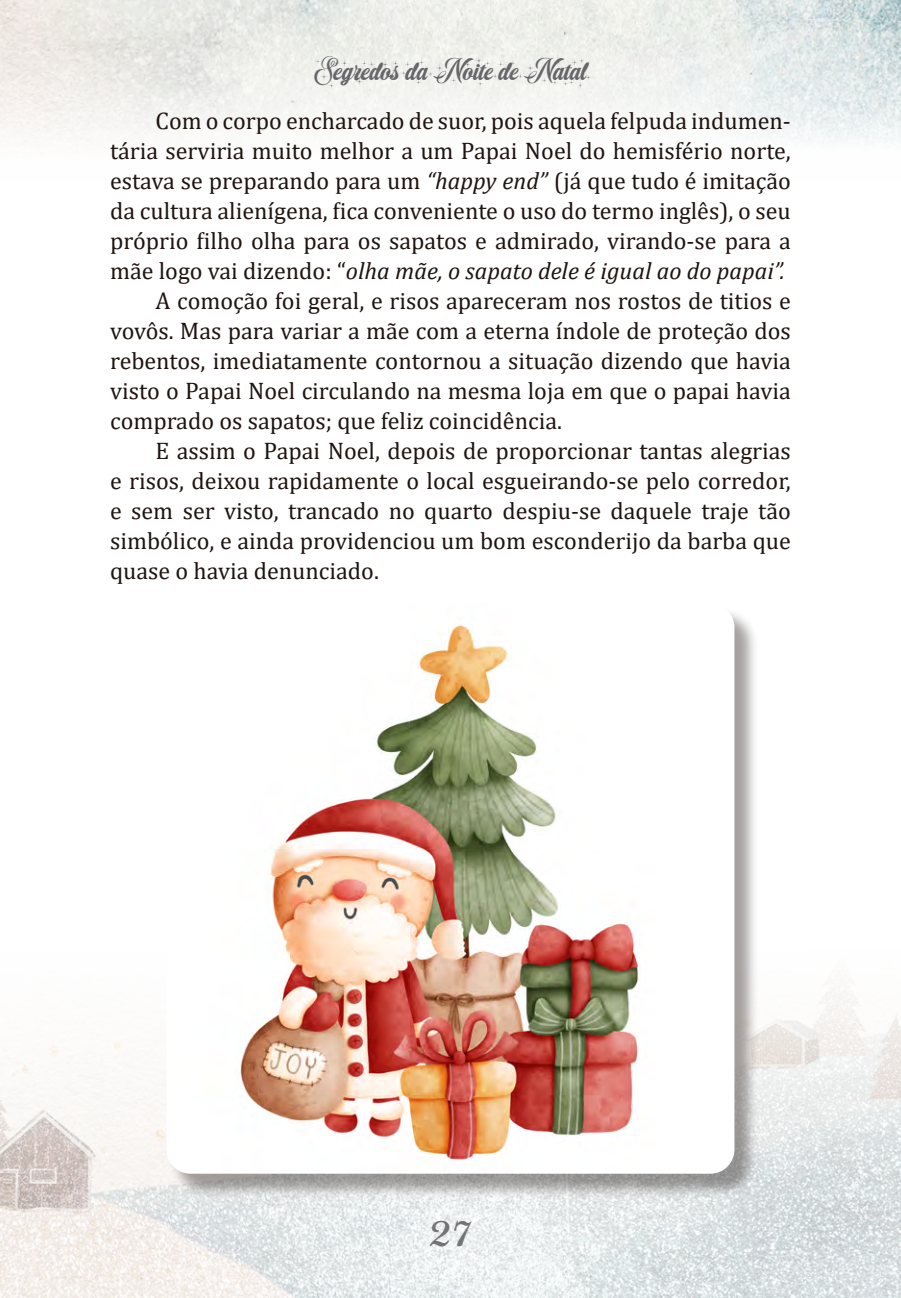
<style>
.page{position:relative;width:901px;height:1298px;background:#fff}
.page>*{position:absolute;margin:0;border:0;box-sizing:border-box;transform-origin:0 0}
.t1{font:40px "Adage Script JF";color:#737377}
.t2{font:30px "Christmas Sparkle PERSONALUSE";color:#67676b}
.CORPO_DO_TEXTO{font:24px/30px "Cambria";color:#1f1410;text-align:justify}
.s1{font-style:italic}
</style>
<div class="page">
<img style="left:0;top:0;width:900px;height:142px">
<img style="left:0;top:986px;width:900px;height:311px">
<div style="left:169px;top:606px;width:590px;height:592px;background:#1f1410;opacity:.4"></div>
<img style="left:166px;top:606px;width:568px;height:567px">
<p class="t2" style="left:314px;top:50px;width:273px">Segredos da Noite de Natal</p>
<p class="CORPO_DO_TEXTO" style="left:110px;top:105px;width:682px;text-indent:45px">Com o corpo encharcado de suor, pois aquela felpuda indumen&shy;tária serviria muito melhor a um Papai Noel do hemisfério norte, estava se preparando para um <span class="s1">“happy end”</span> (já que tudo é imitação da cultura alienígena, fica conveniente o uso do termo inglês), o seu próprio filho olha para os sapatos e admirado, virando-se para a mãe logo vai dizendo: “<span class="s1">olha mãe, o sapato dele é igual ao do papai”.</span></p>
<p class="CORPO_DO_TEXTO" style="left:110px;top:285px;width:682px;text-indent:45px">A comoção foi geral, e risos apareceram nos rostos de titios e vovôs. Mas para variar a mãe com a eterna índole de proteção dos rebentos, imediatamente contornou a situação dizendo que havia visto o Papai Noel circulando na mesma loja em que o papai havia comprado os sapatos; que feliz coincidência.</p>
<p class="CORPO_DO_TEXTO" style="left:110px;top:435px;width:682px;text-indent:45px">E assim o Papai Noel, depois de proporcionar tantas alegrias e risos, deixou rapidamente o local esgueirando-se pelo corredor, e sem ser visto, trancado no quarto despiu-se daquele traje tão simbólico, e ainda providenciou um bom esconderijo da barba que quase o havia denunciado.</p>
<h1 class="t1" style="left:429px;top:1205px;width:43px">27</h1>
</div>
